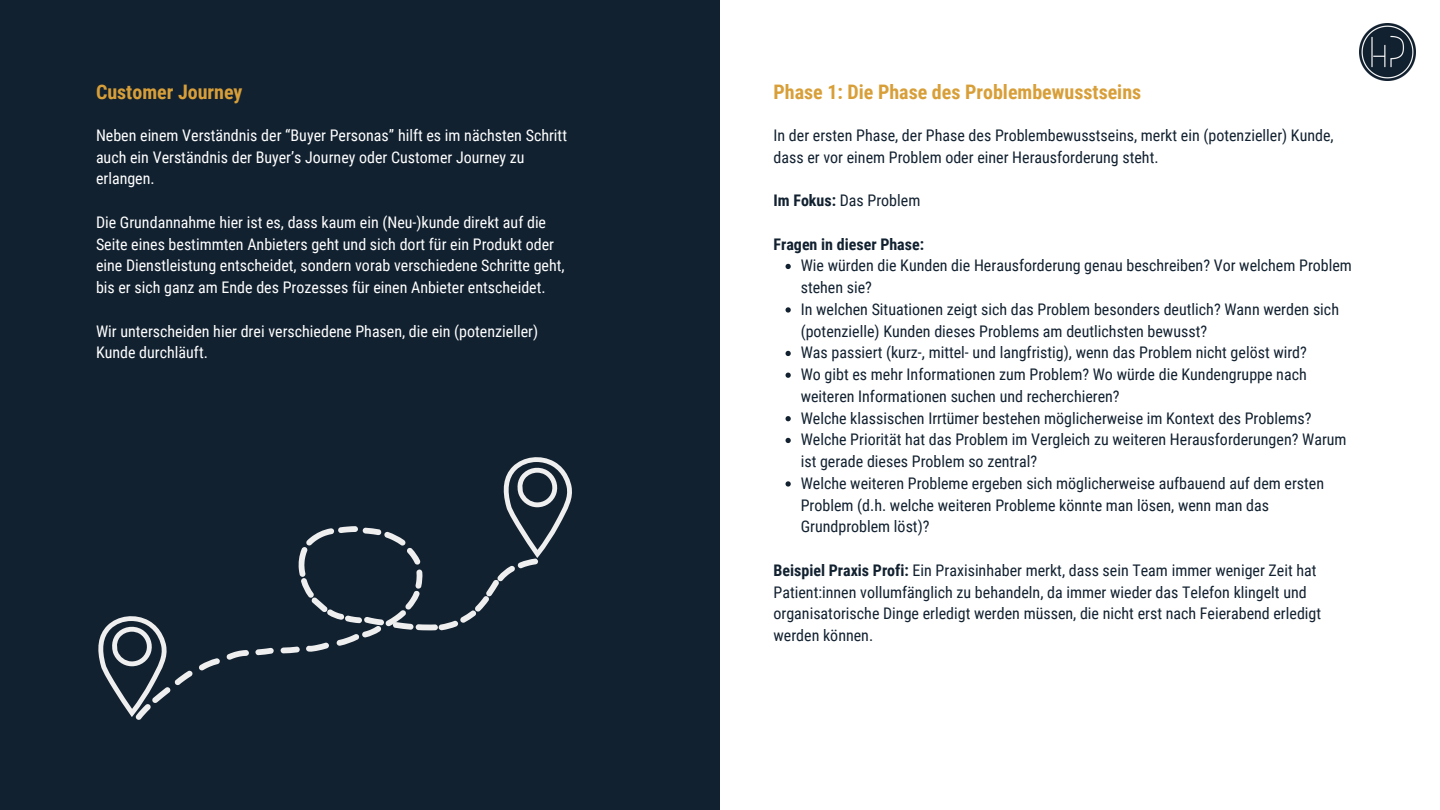
<style>
.page{position:relative;width:1440px;height:810px;background:#fff}
.page>*{position:absolute;margin:0;border:0;box-sizing:border-box;transform-origin:0 0}
.t1{font:700 20px "Roboto Condensed";color:#d89f39}
.t2{font:16px/21.8px "Roboto Condensed";color:#122130}
.t3{font:16px/21.8px "Roboto Condensed";color:#fff}
.t4{font:700 16px "Roboto Condensed";color:#122130}
.s1{font-weight:700}
</style>
<div class="page">
<img style="left:1359px;top:24px;width:57px;height:57px">
<div style="left:0;top:0;width:720px;height:810px;background:#122130"></div>
<svg style="left:98px;top:616px;width:122px;height:104px"></svg>
<svg style="left:226px;top:650px;width:23px;height:10px"></svg>
<svg style="left:255px;top:648px;width:19px;height:7px"></svg>
<svg style="left:281px;top:457px;width:291px;height:196px"></svg>
<svg style="left:786px;top:264px;width:5px;height:5px"></svg>
<svg style="left:786px;top:307px;width:5px;height:6px"></svg>
<svg style="left:786px;top:351px;width:5px;height:5px"></svg>
<svg style="left:786px;top:373px;width:5px;height:5px"></svg>
<svg style="left:786px;top:416px;width:5px;height:5px"></svg>
<svg style="left:786px;top:438px;width:5px;height:5px"></svg>
<svg style="left:786px;top:481px;width:5px;height:6px"></svg>
<p class="t1" style="left:96px;top:81px;width:148px">Customer Journey</p>
<p class="t3" style="left:96px;top:124px;width:473px">Neben einem Verständnis der “Buyer Personas” hilft es im nächsten Schritt auch ein Verständnis der Buyer’s Journey oder Customer Journey zu erlangen.</p>
<p class="t3" style="left:96px;top:211px;width:470px">Die Grundannahme hier ist es, dass kaum ein (Neu-)kunde direkt auf die Seite eines bestimmten Anbieters geht und sich dort für ein Produkt oder eine Dienstleistung entscheidet, sondern vorab verschiedene Schritte geht, bis er sich ganz am Ende des Prozesses für einen Anbieter entscheidet.</p>
<p class="t3" style="left:96px;top:320px;width:444px">Wir unterscheiden hier drei verschiedene Phasen, die ein (potenzieller)<br>Kunde durchläuft.</p>
<p class="t1" style="left:774px;top:81px;width:369px">Phase 1: Die Phase des Problembewusstseins</p>
<p class="t2" style="left:774px;top:124px;width:562px">In der ersten Phase, der Phase des Problembewusstseins, merkt ein (potenzieller) Kunde, dass er vor einem Problem oder einer Herausforderung steht.</p>
<p class="t2" style="left:774px;top:190px;width:148px"><span class="s1">Im Fokus:</span> Das Problem</p>
<p class="t4" style="left:774px;top:235px;width:152px">Fragen in dieser Phase:</p>
<p class="t2" style="left:801px;top:255px;width:553px">Wie würden die Kunden die Herausforderung genau beschreiben? Vor welchem Problem stehen sie?<br>In welchen Situationen zeigt sich das Problem besonders deutlich? Wann werden sich (potenzielle) Kunden dieses Problems am deutlichsten bewusst?<br>Was passiert (kurz-, mittel- und langfristig), wenn das Problem nicht gelöst wird?<br>Wo gibt es mehr Informationen zum Problem? Wo würde die Kundengruppe nach weiteren Informationen suchen und recherchieren?<br>Welche klassischen Irrtümer bestehen möglicherweise im Kontext des Problems?<br>Welche Priorität hat das Problem im Vergleich zu weiteren Herausforderungen? Warum ist gerade dieses Problem so zentral?<br>Welche weiteren Probleme ergeben sich möglicherweise aufbauend auf dem ersten Problem (d.h. welche weiteren Probleme könnte man lösen, wenn man das Grundproblem löst)?</p>
<p class="t2" style="left:774px;top:559px;width:549px"><span class="s1">Beispiel Praxis Profi:</span> Ein Praxisinhaber merkt, dass sein Team immer weniger Zeit hat Patient:innen vollumfänglich zu behandeln, da immer wieder das Telefon klingelt und organisatorische Dinge erledigt werden müssen, die nicht erst nach Feierabend erledigt werden können.</p>
</div>
